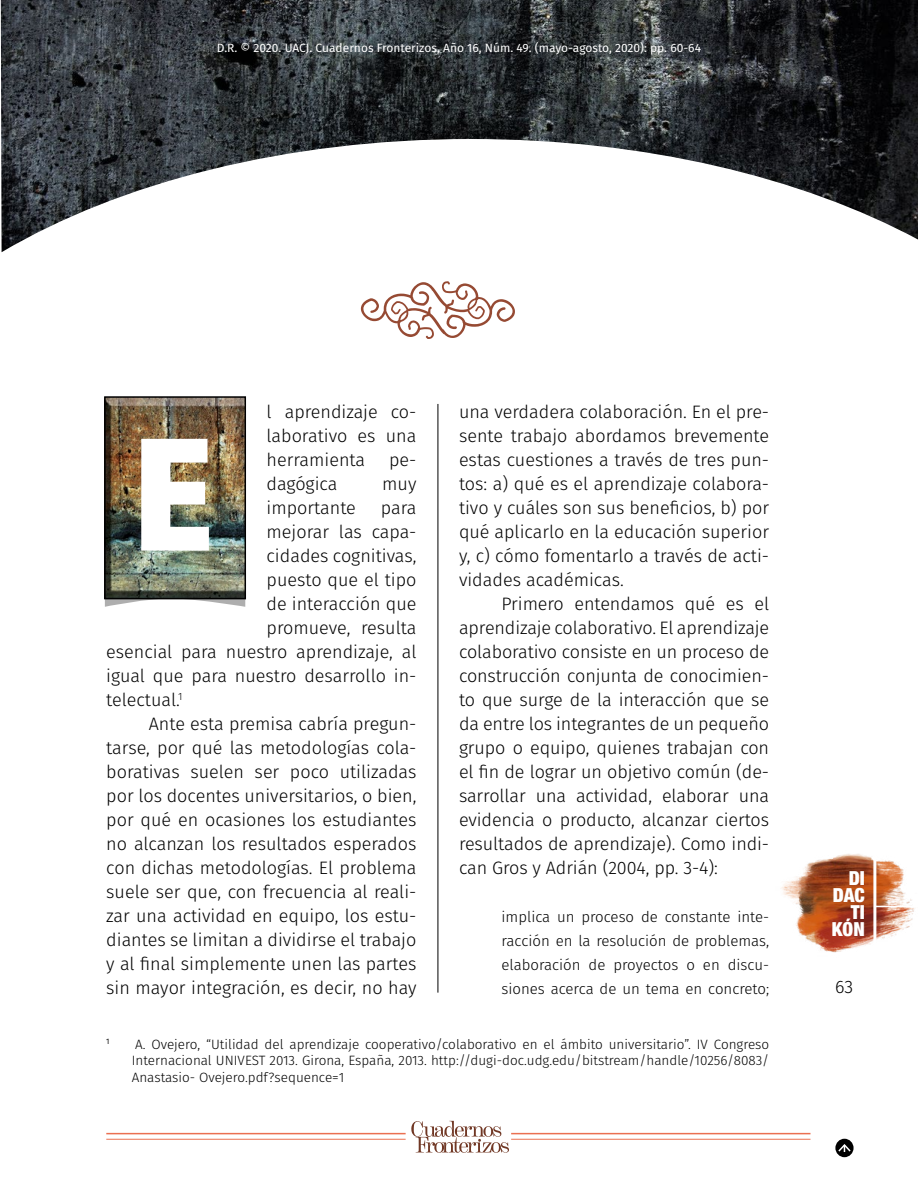
<style>
.page{position:relative;width:918px;height:1188px;background:#fff}
.page>*{position:absolute;margin:0;border:0;box-sizing:border-box;transform-origin:0 0}
.t1{font:900 condensed 19.2px/17.2px "Helvetica Neue";color:#fff;text-align:right}
.t2{font:300 18px/24px "Fira Sans";color:#000;text-align:justify}
.t3{font:300 15px/24px "Fira Sans";color:#000;text-align:justify}
.t4{font:300 13.5px/16.5px "Fira Sans";color:#000;text-align:justify}
.t5{font:12px "Fira Sans";color:#fff}
.t6{font:7.8px "Fira Sans";color:#000}
</style>
<div class="page">
<hr style="left:438px;top:404px;width:1px;height:589px;background:#000">
<img style="left:1px;top:0;width:917px;height:252px">
<svg style="left:105px;top:599px;width:140px;height:8px"></svg>
<img style="left:107px;top:399px;width:136px;height:197px">
<div style="left:104px;top:396px;width:142px;height:203px;border:2px solid #000"></div>
<img style="left:141px;top:439px;width:68px;height:112px">
<hr style="left:106px;top:1133px;width:300px;height:1px;background:#eb7051">
<hr style="left:511px;top:1133px;width:299px;height:1px;background:#eb7051">
<hr style="left:106px;top:1139px;width:300px;height:1px;background:#eb7051">
<hr style="left:511px;top:1139px;width:299px;height:1px;background:#eb7051">
<img style="left:781px;top:854px;width:134px;height:88px">
<hr style="left:875px;top:906px;width:43px;height:1px;background:#fff">
<img style="left:811px;top:855px;width:67px;height:98px">
<svg style="left:411px;top:1121px;width:98px;height:32px"></svg>
<svg style="left:835px;top:1139px;width:19px;height:18px"></svg>
<svg style="left:837px;top:1143px;width:15px;height:10px"></svg>
<p class="t5" style="left:217px;top:39px;width:486px">D.R. © 2020. UACJ. Cuadernos Fronterizos, Año 16, Núm. 49. (mayo-agosto, 2020): pp. 60-64</p>
<p class="t2" style="left:267px;top:400px;width:151px">l aprendizaje co&shy;laborativo es una herramienta</p>
<p class="t2" style="left:389px;top:448px;width:29px">pe-</p>
<p class="t2" style="left:267px;top:472px;width:72px">dagógica</p>
<p class="t2" style="left:382px;top:472px;width:36px">muy</p>
<p class="t2" style="left:267px;top:496px;width:91px">importante</p>
<p class="t2" style="left:381px;top:496px;width:37px">para</p>
<p class="t2" style="left:267px;top:520px;width:151px">mejorar las capa-</p>
<p class="t2" style="left:267px;top:544px;width:151px">cidades cognitivas,</p>
<p class="t2" style="left:267px;top:568px;width:151px">puesto que el tipo</p>
<p class="t2" style="left:267px;top:592px;width:151px">de interacción que</p>
<p class="t2" style="left:267px;top:616px;width:151px">promueve, resulta</p>
<p class="t2" style="left:106px;top:640px;width:312px">esencial para nuestro aprendizaje, al</p>
<p class="t2" style="left:106px;top:664px;width:312px">igual que para nuestro desarrollo in-</p>
<p class="t2" style="left:106px;top:688px;width:78px">telectual.<sup>1</sup></p>
<p class="t2" style="left:149px;top:712px;width:269px">Ante esta premisa cabría pregun-</p>
<p class="t2" style="left:106px;top:736px;width:312px">tarse, por qué las metodologías cola-</p>
<p class="t2" style="left:106px;top:760px;width:312px">borativas suelen ser poco utilizadas</p>
<p class="t2" style="left:106px;top:784px;width:312px">por los docentes universitarios, o bien,</p>
<p class="t2" style="left:106px;top:808px;width:312px">por qué en ocasiones los estudiantes</p>
<p class="t2" style="left:106px;top:832px;width:312px">no alcanzan los resultados esperados</p>
<p class="t2" style="left:106px;top:856px;width:312px">con dichas metodologías. El problema</p>
<p class="t2" style="left:106px;top:880px;width:312px">suele ser que, con frecuencia al reali-</p>
<p class="t2" style="left:106px;top:904px;width:312px">zar una actividad en equipo, los estu-</p>
<p class="t2" style="left:106px;top:928px;width:312px">diantes se limitan a dividirse el trabajo</p>
<p class="t2" style="left:106px;top:952px;width:312px">y al final simplemente unen las partes</p>
<p class="t2" style="left:106px;top:976px;width:312px">sin mayor integración, es decir, no hay</p>
<p class="t2" style="left:459px;top:400px;width:312px">una verdadera colaboración. En el pre&shy;sente trabajo abordamos brevemente estas cuestiones a través de tres pun&shy;tos: a) qué es el aprendizaje colabora&shy;tivo y cuáles son sus beneficios, b) por qué aplicarlo en la educación superior y, c) cómo fomentarlo a través de acti&shy;vidades académicas.</p>
<p class="t2" style="left:459px;top:592px;width:312px;text-indent:43px">Primero entendamos qué es el aprendizaje colaborativo. El aprendizaje colaborativo consiste en un proceso de construcción conjunta de conocimien&shy;to que surge de la interacción que se da entre los integrantes de un pequeño grupo o equipo, quienes trabajan con el fin de lograr un objetivo común (de&shy;sarrollar una actividad, elaborar una evidencia o producto, alcanzar ciertos resultados de aprendizaje). Como indi&shy;can Gros y Adrián (2004, pp. 3-4):</p>
<p class="t3" style="left:502px;top:905px;width:269px">implica un proceso de constante inte&shy;racción en la resolución de problemas, elaboración de proyectos o en discu&shy;siones acerca de un tema en concreto;</p>
<p class="t6" style="left:106px;top:1036px;width:5px">1</p>
<p class="t4" style="left:132px;top:1036px;width:639px">A. Ovejero, “Utilidad del aprendizaje cooperativo/colaborativo en el ámbito universitario”. IV Congreso Internacional UNIVEST 2013. Girona, España, 2013. http://dugi-doc.udg.edu/bitstream/handle/10256/8083/ Anastasio- Ovejero.pdf?sequence=1</p>
<p class="t1" style="left:832px;top:868px;width:34px">DI<br>DAC<br>TI<br>KÓN</p>
<p class="t2" style="left:835px;top:975px;width:20px">63</p>
</div>
